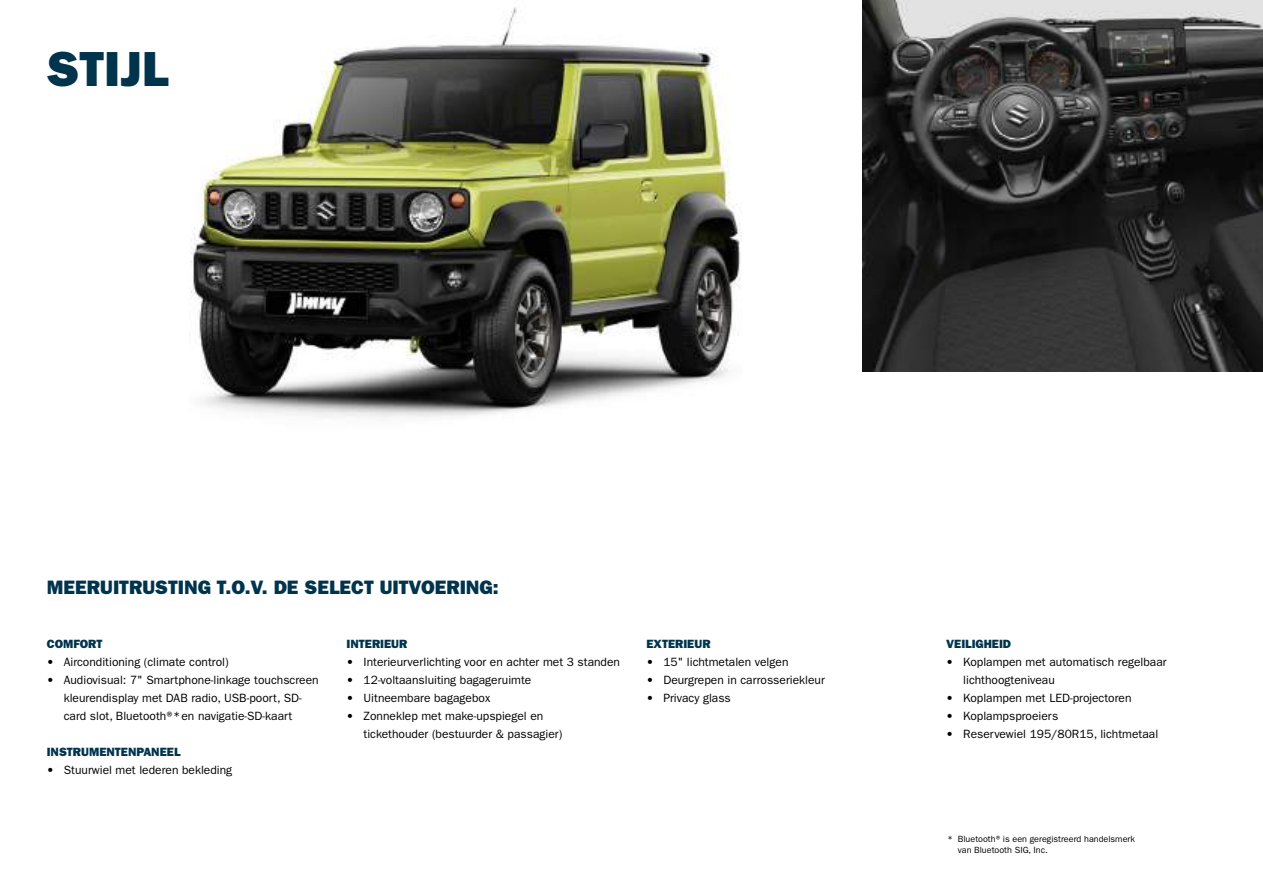
<style>
.page{position:relative;width:1263px;height:893px;background:#fff}
.page>*{position:absolute;margin:0;border:0;box-sizing:border-box;transform-origin:0 0}
.t1{font:49.5px "ITC Franklin Gothic Std Hvy";color:#00344d}
.t2{font:19.5px "ITC Franklin Gothic Std Hvy";color:#00344d}
.t3{font:12px/18px "ITC Franklin Gothic Std";color:#000}
.t4{font:12px "ITC Franklin Gothic Std Hvy";color:#00344d}
.t5{font:9px/10.8px "ITC Franklin Gothic Std";color:#000}
.s1{font-family:"ITC Franklin Gothic Std Hvy"}
</style>
<div class="page">
<img style="left:190px;top:7px;width:552px;height:411px">
<img style="left:862px;top:0;width:401px;height:372px">
<h1 class="t1" style="left:47px;top:39px;width:123px">STIJL</h1>
<h2 class="t2" style="left:47px;top:575px;width:453px">MEERUITRUSTING T.O.V. DE SELECT UITVOERING:</h2>
<p class="t4" style="left:47px;top:637px;width:57px">COMFORT</p>
<p class="t3" style="left:47px;top:653px;width:183px"><span class="s1">•</span> Airconditioning (climate control)</p>
<p class="t3" style="left:64px;top:671px;width:256px;text-indent:-17px"><span class="s1">•</span> Audiovisual: 7" Smartphone-linkage touchscreen kleurendisplay met DAB radio, USB-poort, SD&shy;card slot, Bluetooth®* en navigatie-SD-kaart</p>
<p class="t4" style="left:47px;top:745px;width:135px">INSTRUMENTENPANEEL</p>
<p class="t3" style="left:47px;top:761px;width:187px"><span class="s1">•</span> Stuurwiel met lederen bekleding</p>
<p class="t4" style="left:347px;top:637px;width:62px">INTERIEUR</p>
<p class="t3" style="left:347px;top:653px;width:275px"><span class="s1">•</span> Interieurverlichting voor en achter met 3 standen</p>
<p class="t3" style="left:347px;top:671px;width:186px"><span class="s1">•</span> 12-voltaansluiting bagageruimte</p>
<p class="t3" style="left:347px;top:689px;width:145px"><span class="s1">•</span> Uitneembare bagagebox</p>
<p class="t3" style="left:364px;top:707px;width:200px;text-indent:-17px"><span class="s1">•</span> Zonneklep met make-upspiegel en tickethouder (bestuurder &amp; passagier)</p>
<p class="t4" style="left:646px;top:637px;width:66px">EXTERIEUR</p>
<p class="t3" style="left:646px;top:653px;width:144px"><span class="s1">•</span> 15" lichtmetalen velgen</p>
<p class="t3" style="left:646px;top:671px;width:180px"><span class="s1">•</span> Deurgrepen in carrosseriekleur</p>
<p class="t3" style="left:646px;top:689px;width:86px"><span class="s1">•</span> Privacy glass</p>
<p class="t4" style="left:946px;top:637px;width:66px">VEILIGHEID</p>
<p class="t3" style="left:963px;top:653px;width:205px;text-indent:-17px"><span class="s1">•</span> Koplampen met automatisch regelbaar lichthoogteniveau</p>
<p class="t3" style="left:946px;top:689px;width:187px"><span class="s1">•</span> Koplampen met LED-projectoren</p>
<p class="t3" style="left:946px;top:707px;width:113px"><span class="s1">•</span> Koplampsproeiers</p>
<p class="t3" style="left:946px;top:725px;width:214px"><span class="s1">•</span> Reservewiel 195/80R15, lichtmetaal</p>
<p class="t5" style="left:958px;top:834px;width:179px;text-indent:-11px">* Bluetooth® is een geregistreerd handelsmerk van Bluetooth SIG, Inc.</p>
</div>
